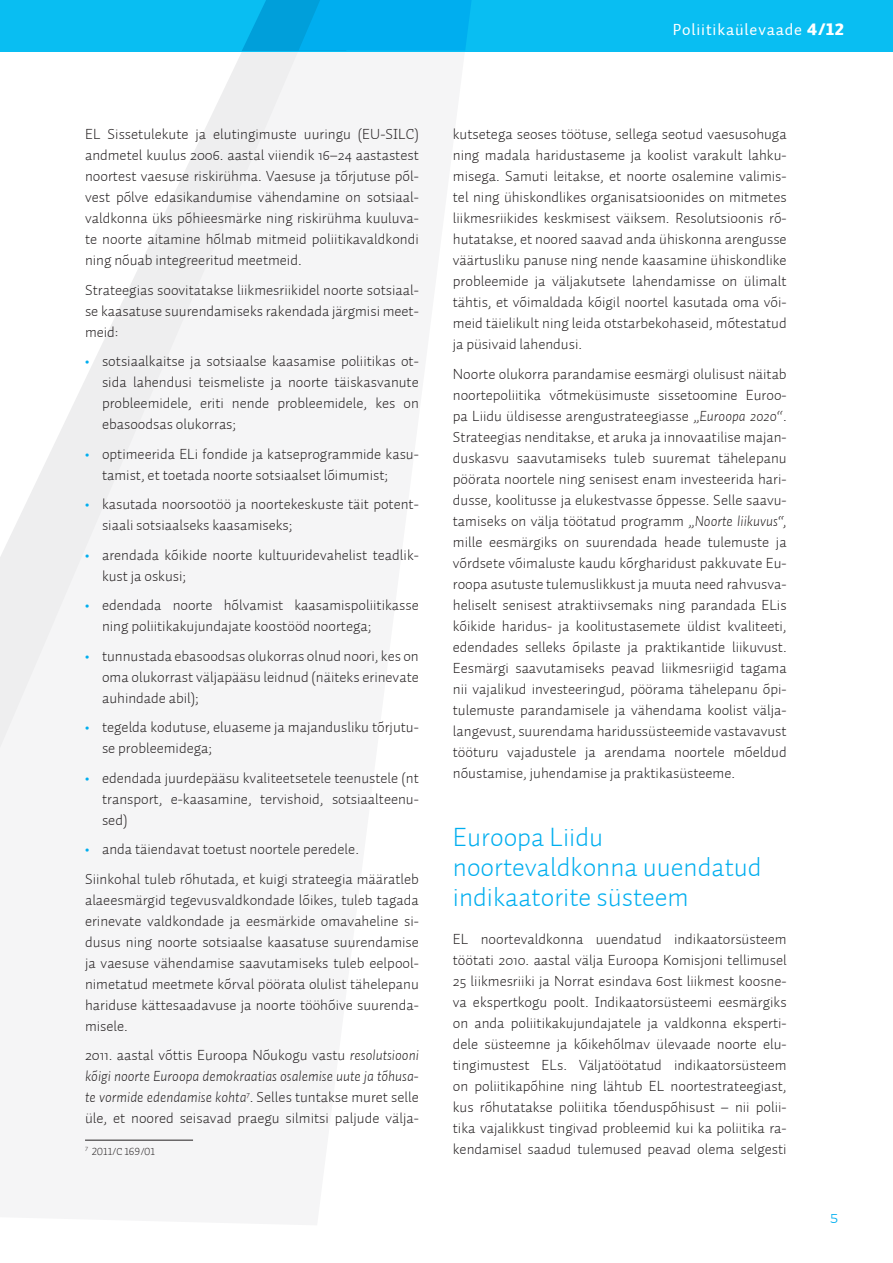
<style>
.page{position:relative;width:893px;height:1263px;background:#fff}
.page>*{position:absolute;margin:0;border:0;box-sizing:border-box;transform-origin:0 0}
.alap{font:300 27px/30px "Auto 1";color:#00aeef}
.t1{font:18px "Auto 1 Light Sm Cp";color:#00aeef}
.t2{font:16.5px "Auto 1 Regular LF";letter-spacing:.05em;color:#fff}
.tekst{font:300 15px/21px "Auto 1";color:#231f20;text-align:justify}
.foot{font:300 15px/21px "Auto 1";color:#231f20;text-align:justify}
.abullet{font:300 15px/21px "Auto 1";color:#231f20}
.foot-2{font:10.5px "Auto 1 Light LF";color:#231f20}
.s1{font-family:"Auto 1 Black LF"}
.s2{font-family:"Myriad Pro";font-weight:400;color:#00aeef}
.s3{font-style:italic}
</style>
<div class="page">
<svg style="left:0;top:51px;width:471px;height:1090px;fill:#f5f5f6"></svg>
<div style="left:0;top:0;width:893px;height:51px;background:#09bef2"></div>
<svg style="left:242px;top:0;width:229px;height:51px"></svg>
<hr style="left:85px;top:1140px;width:108px;height:1px;background:#231f20">
<p class="t2" style="left:673px;top:19px;width:173px">Poliitikaülevaade <span class="s1">4/12</span></p>
<p class="foot" style="left:85px;top:124px;width:335px">EL Sissetulekute ja elutingimuste uuringu (EU-SILC) andmetel kuulus 2006. aastal viiendik 16–24 aastastest noortest vaesuse riskirühma. Vaesuse ja tõrjutuse põl&shy;vest põlve edasikandumise vähendamine on sotsiaal&shy;valdkonna üks põhieesmärke ning riskirühma kuuluva&shy;te noorte aitamine hõlmab mitmeid poliitikavaldkondi ning nõuab integreeritud meetmeid.</p>
<p class="tekst" style="left:85px;top:279px;width:335px">Strateegias soovitatakse liikmesriikidel noorte sotsiaal&shy;se kaasatuse suurendamiseks rakendada järgmisi meet&shy;meid:</p>
<p class="abullet" style="left:102px;top:351px;width:318px;text-align:justify;text-indent:-17px"><span class="s2">•</span> sotsiaalkaitse ja sotsiaalse kaasamise poliitikas ot&shy;sida lahendusi teismeliste ja noorte täiskasvanute probleemidele, eriti nende probleemidele, kes on ebasoodsas olukorras;</p>
<p class="abullet" style="left:102px;top:443px;width:318px;text-indent:-17px"><span class="s2">•</span> optimeerida ELi fondide ja katseprogrammide kasu&shy;tamist, et toetada noorte sotsiaalset lõimumist;</p>
<p class="abullet" style="left:102px;top:494px;width:318px;text-indent:-17px"><span class="s2">•</span> kasutada noorsootöö ja noortekeskuste täit potent&shy;siaali sotsiaalseks kaasamiseks;</p>
<p class="abullet" style="left:102px;top:544px;width:318px;text-indent:-17px"><span class="s2">•</span> arendada kõikide noorte kultuuridevahelist teadlik&shy;kust ja oskusi;</p>
<p class="abullet" style="left:102px;top:595px;width:318px;text-indent:-17px"><span class="s2">•</span> edendada noorte hõlvamist kaasamispoliitikasse ning poliitikakujundajate koostööd noortega;</p>
<p class="abullet" style="left:102px;top:645px;width:318px;text-align:justify;text-indent:-17px"><span class="s2">•</span> tunnustada ebasoodsas olukorras olnud noori, kes on oma olukorrast väljapääsu leidnud (näiteks erinevate auhindade abil);</p>
<p class="abullet" style="left:102px;top:717px;width:318px;text-indent:-17px"><span class="s2">•</span> tegelda kodutuse, eluaseme ja majandusliku tõrjutu&shy;se probleemidega;</p>
<p class="abullet" style="left:102px;top:767px;width:318px;text-align:justify;text-indent:-17px"><span class="s2">•</span> edendada juurdepääsu kvaliteetsetele teenustele (nt transport, e-kaasamine, tervishoid, sotsiaalteenu&shy;sed)</p>
<p class="abullet" style="left:85px;top:839px;width:275px"><span class="s2">•</span> anda täiendavat toetust noortele peredele.</p>
<p class="tekst" style="left:85px;top:868px;width:335px">Siinkohal tuleb rõhutada, et kuigi strateegia määratleb alaeesmärgid tegevusvaldkondade lõikes, tuleb tagada erinevate valdkondade ja eesmärkide omavaheline si&shy;dusus ning noorte sotsiaalse kaasatuse suurendamise ja vaesuse vähendamise saavutamiseks tuleb eelpool&shy;nimetatud meetmete kõrval pöörata olulist tähelepanu hariduse kättesaadavuse ja noorte tööhõive suurenda&shy;misele.</p>
<p class="tekst" style="left:85px;top:1045px;width:335px">2011. aastal võttis Euroopa Nõukogu vastu <span class="s3">resolutsiooni kõigi noorte Euroopa demokraatias osalemise uute ja tõhusa&shy;te vormide edendamise kohta</span><sup>7</sup>. Selles tuntakse muret selle üle, et noored seisavad praegu silmitsi paljude välja-</p>
<p class="foot-2" style="left:85px;top:1144px;width:72px"><sup>7</sup> 2011/C 169/01</p>
<p class="foot" style="left:453px;top:124px;width:335px">kutsetega seoses töötuse, sellega seotud vaesusohuga ning madala haridustaseme ja koolist varakult lahku&shy;misega. Samuti leitakse, et noorte osalemine valimis&shy;tel ning ühiskondlikes organisatsioonides on mitmetes liikmesriikides keskmisest väiksem. Resolutsioonis rõ&shy;hutatakse, et noored saavad anda ühiskonna arengusse väärtusliku panuse ning nende kaasamine ühiskondlike probleemide ja väljakutsete lahendamisse on ülimalt tähtis, et võimaldada kõigil noortel kasutada oma või&shy;meid täielikult ning leida otstarbekohaseid, mõtestatud ja püsivaid lahendusi.</p>
<p class="tekst" style="left:453px;top:363px;width:335px">Noorte olukorra parandamise eesmärgi olulisust näitab noortepoliitika võtmeküsimuste sissetoomine Euroo&shy;pa Liidu üldisesse arengustrateegiasse „<span class="s3">Euroopa 2020“</span>.<br>Strateegias nenditakse, et aruka ja innovaatilise majan&shy;duskasvu saavutamiseks tuleb suuremat tähelepanu pöörata noortele ning senisest enam investeerida hari&shy;dusse, koolitusse ja elukestvasse õppesse. Selle saavu&shy;tamiseks on välja töötatud programm „<span class="s3">Noorte liikuvus</span>“, mille eesmärgiks on suurendada heade tulemuste ja võrdsete võimaluste kaudu kõrgharidust pakkuvate Eu&shy;roopa asutuste tulemuslikkust ja muuta need rahvusva&shy;heliselt senisest atraktiivsemaks ning parandada ELis kõikide haridus- ja koolitustasemete üldist kvaliteeti, edendades selleks õpilaste ja praktikantide liikuvust.<br>Eesmärgi saavutamiseks peavad liikmesriigid tagama nii vajalikud investeeringud, pöörama tähelepanu õpi&shy;tulemuste parandamisele ja vähendama koolist välja&shy;langevust, suurendama haridussüsteemide vastavavust tööturu vajadustele ja arendama noortele mõeldud nõustamise, juhendamise ja praktikasüsteeme.</p>
<p class="alap" style="left:453px;top:822px;width:310px">Euroopa Liidu noortevaldkonna uuendatud indikaatorite süsteem</p>
<p class="tekst" style="left:453px;top:928px;width:335px">EL noortevaldkonna uuendatud indikaatorsüsteem töötati 2010. aastal välja Euroopa Komisjoni tellimusel 25 liikmesriiki ja Norrat esindava 60st liikmest koosne&shy;va ekspertkogu poolt. Indikaatorsüsteemi eesmärgiks on anda poliitikakujundajatele ja valdkonna eksperti&shy;dele süsteemne ja kõikehõlmav ülevaade noorte elu&shy;tingimustest ELs. Väljatöötatud indikaatorsüsteem on poliitikapõhine ning lähtub EL noortestrateegiast, kus rõhutatakse poliitika tõenduspõhisust – nii polii&shy;tika vajalikkust tingivad probleemid kui ka poliitika ra&shy;kendamisel saadud tulemused peavad olema selgesti</p>
<p class="t1" style="left:830px;top:1206px;width:11px">5</p>
</div>
